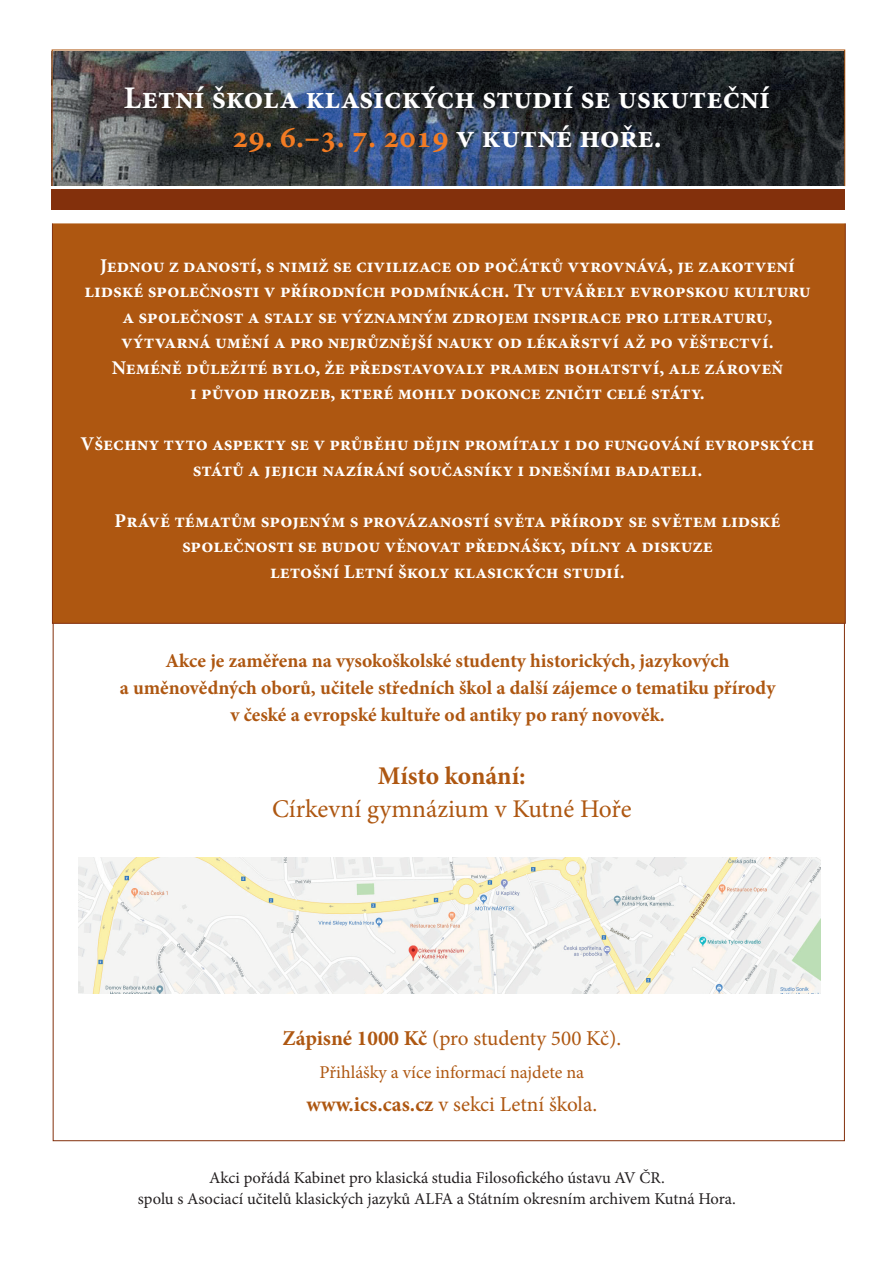
<style>
.page{position:relative;width:893px;height:1263px;background:#fff}
.page>*{position:absolute;margin:0;border:0;box-sizing:border-box;transform-origin:0 0}
.t1{font:700 31.5px "Minion Pro";color:#fff}
.t2{font:700 31.5px "Minion Pro";color:#f37b22}
.t3{font:25.5px "Minion Pro";color:#ae5711}
.t4{font:700 25.5px "Minion Pro";color:#ae5711}
.t5{font:21.15px "Minion Pro";color:#ae5711}
.t6{font:700 19.5px/25.5px "Minion Pro";color:#fff;text-align:center}
.t7{font:700 19.5px/27px "Minion Pro";color:#ae5711;text-align:center}
.t8{font:18px "Minion Pro";color:#ae5711}
.t9{font:16.5px/21px "Minion Pro";color:#231f20;text-align:center}
.s1{color:#fff}
.s2{font-weight:700}
</style>
<div class="page">
<div style="left:52px;top:223px;width:794px;height:401px;background:#ae5711;border:1px solid #83300c"></div>
<img style="left:51px;top:51px;width:792px;height:134px">
<div style="left:52px;top:190px;width:793px;height:20px;background:#83300c"></div>
<img style="left:79px;top:857px;width:742px;height:137px">
<h1 class="t1" style="left:124px;top:76px;width:648px">Letní škola klasických studií se uskuteční</h1>
<h1 class="t2" style="left:232px;top:115px;width:431px">29. 6.–3. 7. 2019 <span class="s1">v kutné hoře.</span></h1>
<p class="t6" style="left:84px;top:252px;width:728px">Jednou z daností, s nimiž se civilizace od počátků vyrovnává, je zakotvení lidské společnosti v přírodních podmínkách. Ty utvářely evropskou kulturu a společnost a staly se významným zdrojem inspirace pro literaturu, výtvarná umění a pro nejrůznější nauky od lékařství až po věštectví.<br>Neméně důležité bylo, že představovaly pramen bohatství, ale zároveň<br>i původ hrozeb, které mohly dokonce zničit celé státy.</p>
<p class="t6" style="left:81px;top:431px;width:735px">Všechny tyto aspekty se v průběhu dějin promítaly i do fungování evropských států a jejich nazírání současníky i dnešními badateli.</p>
<p class="t6" style="left:114px;top:507px;width:668px">Právě tématům spojeným s provázaností světa přírody se světem lidské společnosti se budou věnovat přednášky, dílny a diskuze<br>letošní Letní školy klasických studií.</p>
<p class="t7" style="left:120px;top:647px;width:657px">Akce je zaměřena na vysokoškolské studenty historických, jazykových<br>a uměnovědných oborů, učitele středních škol a další zájemce o tematiku přírody v české a evropské kultuře od antiky po raný novověk.</p>
<h2 class="t4" style="left:378px;top:758px;width:149px">Místo konání:</h2>
<h2 class="t3" style="left:272px;top:792px;width:361px">Církevní gymnázium v Kutné Hoře</h2>
<p class="t5" style="left:282px;top:1024px;width:340px"><span class="s2">Zápisné 1000 Kč</span> (pro studenty 500 Kč).</p>
<p class="t8" style="left:319px;top:1060px;width:266px">Přihlášky a více informací najdete na</p>
<p class="t5" style="left:306px;top:1090px;width:292px"><span class="s2">www.ics.cas.cz</span> v sekci Letní škola.</p>
<p class="t9" style="left:138px;top:1167px;width:600px">Akci pořádá Kabinet pro klasická studia Filosofického ústavu AV ČR.<br>spolu s Asociací učitelů klasických jazyků ALFA a Státním okresním archivem Kutná Hora.</p>
</div>
